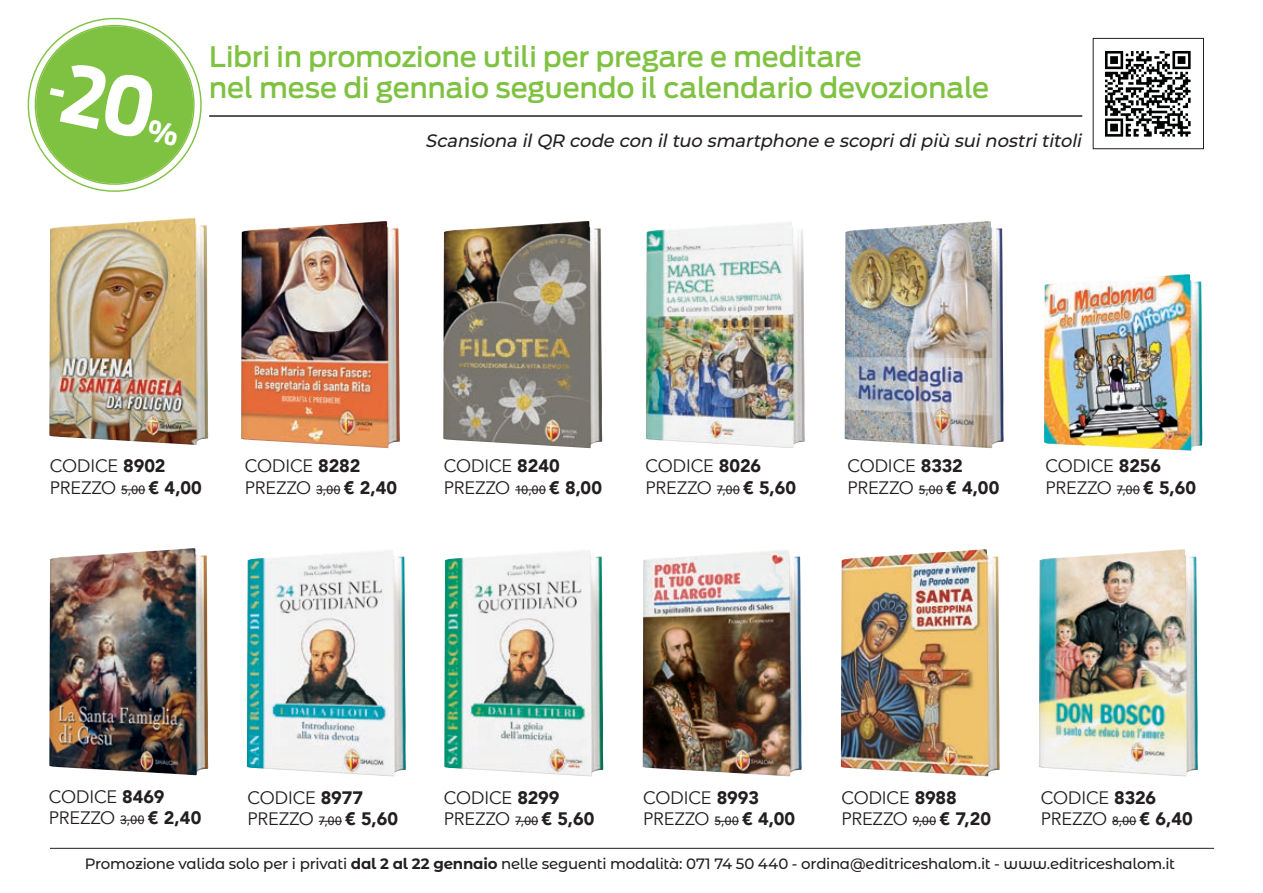
<style>
.page{position:relative;width:1263px;height:893px;background:#fff}
.page>*{position:absolute;margin:0;border:0;box-sizing:border-box;transform-origin:0 0}
.t1{font:500 28.05px/31.7px "Antenna";color:#7fc241}
.t2{font:18px/21.6px "Avenir";letter-spacing:-.005em;color:#231f20}
.t3{font:italic 500 18px "Montserrat";color:#231f20}
.t4{font:500 15px "Montserrat Alternates";letter-spacing:-.02em;color:#231f20}
.s1{font-weight:900}
.s2{font-weight:500;font-size:12px}
.s3{font-weight:700}
</style>
<div class="page">
<hr style="left:209px;top:115px;width:873px;height:2px;background:#231f20">
<img style="left:643px;top:550px;width:159px;height:226px">
<img style="left:444px;top:550px;width:159px;height:226px">
<img style="left:841px;top:549px;width:159px;height:227px">
<img style="left:646px;top:222px;width:159px;height:226px">
<svg style="left:717px;top:490px;width:23px;height:1px"></svg>
<img style="left:247px;top:550px;width:159px;height:226px">
<svg style="left:319px;top:821px;width:23px;height:1px"></svg>
<img style="left:1039px;top:549px;width:159px;height:227px">
<svg style="left:1112px;top:821px;width:24px;height:1px"></svg>
<svg style="left:714px;top:821px;width:25px;height:1px"></svg>
<svg style="left:913px;top:821px;width:23px;height:1px"></svg>
<img style="left:443px;top:221px;width:159px;height:227px">
<hr style="left:515px;top:490px;width:31px;height:1px;background:#231f20">
<img style="left:49px;top:218px;width:160px;height:227px">
<svg style="left:121px;top:490px;width:24px;height:1px"></svg>
<svg style="left:515px;top:821px;width:23px;height:1px"></svg>
<img style="left:1044px;top:274px;width:158px;height:177px">
<svg style="left:1117px;top:490px;width:23px;height:1px"></svg>
<img style="left:845px;top:221px;width:159px;height:227px">
<svg style="left:919px;top:490px;width:24px;height:1px"></svg>
<img style="left:49px;top:548px;width:160px;height:227px">
<svg style="left:120px;top:820px;width:24px;height:1px"></svg>
<img style="left:241px;top:221px;width:159px;height:227px">
<svg style="left:316px;top:490px;width:24px;height:1px"></svg>
<img style="left:1105px;top:51px;width:86px;height:86px">
<div style="left:1093px;top:38px;width:111px;height:111px;border:1px solid #231f20"></div>
<hr style="left:50px;top:848px;width:1164px;height:1px;background:#231f20">
<svg style="left:27px;top:17px;width:188px;height:175px"></svg>
<h1 class="t1" style="left:209px;top:41px;width:782px">Libri in promozione utili per pregare e meditare<br>nel mese di gennaio seguendo il calendario devozionale</h1>
<p class="t3" style="left:425px;top:128px;width:662px">Scansiona ilQR code con iltuo smartphone e scopridipiù suinostrititoli</p>
<p class="t2" style="left:50px;top:456px;width:153px">CODICE <span class="s1">8902<br></span>PREZZO <span class="s2">5,00</span> <span class="s1">€ 4,00</span></p>
<p class="t2" style="left:245px;top:456px;width:154px">CODICE <span class="s1">8282<br></span>PREZZO <span class="s2">3,00</span> <span class="s1">€ 2,40</span></p>
<p class="t2" style="left:444px;top:456px;width:160px">CODICE <span class="s1">8240<br></span>PREZZO <span class="s2">10,00</span> <span class="s1">€ 8,00</span></p>
<p class="t2" style="left:645px;top:456px;width:152px">CODICE <span class="s1">8026<br></span>PREZZO <span class="s2">7,00</span> <span class="s1">€ 5,60</span></p>
<p class="t2" style="left:847px;top:456px;width:153px">CODICE <span class="s1">8332<br></span>PREZZO <span class="s2">5,00</span> <span class="s1">€ 4,00</span></p>
<p class="t2" style="left:1045px;top:456px;width:152px">CODICE <span class="s1">8256<br></span>PREZZO <span class="s2">7,00</span> <span class="s1">€ 5,60</span></p>
<p class="t2" style="left:49px;top:786px;width:154px">CODICE <span class="s1">8469<br></span>PREZZO <span class="s2">3,00</span> <span class="s1">€ 2,40</span></p>
<p class="t2" style="left:248px;top:787px;width:152px">CODICE <span class="s1">8977<br></span>PREZZO <span class="s2">7,00</span> <span class="s1">€ 5,60</span></p>
<p class="t2" style="left:1041px;top:787px;width:154px">CODICE <span class="s1">8326<br></span>PREZZO <span class="s2">8,00</span> <span class="s1">€ 6,40</span></p>
<p class="t2" style="left:643px;top:787px;width:153px">CODICE <span class="s1">8993<br></span>PREZZO <span class="s2">5,00</span> <span class="s1">€ 4,00</span></p>
<p class="t2" style="left:841px;top:787px;width:151px">CODICE <span class="s1">8988<br></span>PREZZO <span class="s2">9,00</span> <span class="s1">€ 7,20</span></p>
<p class="t2" style="left:444px;top:787px;width:152px">CODICE <span class="s1">8299<br></span>PREZZO <span class="s2">7,00</span> <span class="s1">€ 5,60</span></p>
<p class="t4" style="left:85px;top:853px;width:1092px">Promozione valida solo per i privati <span class="s3">dal 2 al 22 gennaio</span> nelle seguenti modalità: 071 74 50 440 - ordina@editriceshalom.it - www.editriceshalom.it</p>
</div>
